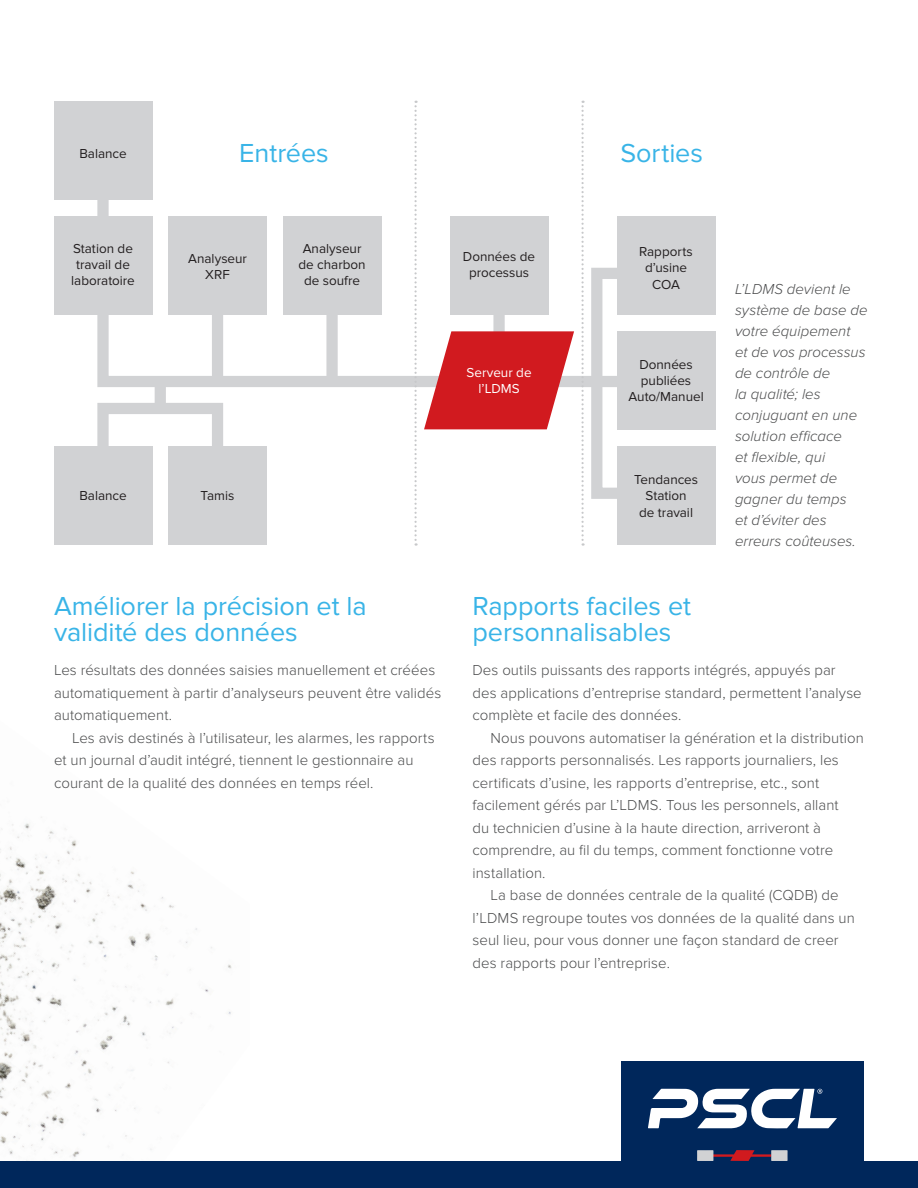
<style>
.page{position:relative;width:918px;height:1188px;background:#fff}
.page>*{position:absolute;margin:0;border:0;box-sizing:border-box;transform-origin:0 0}
.t1{font:27px/25.5px "Proxima Nova";letter-spacing:-.005em;color:#39b4e7}
.t2{font:300 15px/22.5px "Proxima Nova";letter-spacing:.005em;color:#4b4c4d}
.t3{font:italic 300 15px/21px "Proxima Nova";color:#4b4c4d}
.t4{font:13.5px/16.2px "Proxima Nova";color:#231f20;text-align:center}
.t5{font:13.5px/16.2px "Proxima Nova";color:#fff;text-align:center}
</style>
<div class="page">
<svg style="left:92px;top:152px;width:489px;height:241px"></svg>
<div style="left:493px;top:289px;width:12px;height:93px;background:#d1d2d4"></div>
<div style="left:97px;top:403px;width:126px;height:74px;border:11px solid #d1d2d4"></div>
<div style="left:155px;top:382px;width:11px;height:23px;background:#d1d2d4"></div>
<div style="left:617px;top:331px;width:98px;height:98px;background:#d1d2d4"></div>
<div style="left:617px;top:216px;width:98px;height:98px;background:#d1d2d4"></div>
<div style="left:450px;top:216px;width:98px;height:98px;background:#d1d2d4"></div>
<div style="left:617px;top:446px;width:98px;height:98px;background:#d1d2d4"></div>
<div style="left:54px;top:216px;width:98px;height:98px;background:#d1d2d4"></div>
<div style="left:326px;top:273px;width:12px;height:109px;background:#d1d2d4"></div>
<div style="left:283px;top:216px;width:98px;height:98px;background:#d1d2d4"></div>
<div style="left:212px;top:265px;width:11px;height:117px;background:#d1d2d4"></div>
<div style="left:169px;top:216px;width:98px;height:98px;background:#d1d2d4"></div>
<div style="left:169px;top:446px;width:98px;height:98px;background:#d1d2d4"></div>
<div style="left:54px;top:446px;width:98px;height:98px;background:#d1d2d4"></div>
<div style="left:54px;top:102px;width:98px;height:98px;background:#d1d2d4"></div>
<svg style="left:414px;top:101px;width:3px;height:445px"></svg>
<svg style="left:581px;top:101px;width:96px;height:445px"></svg>
<svg style="left:424px;top:331px;width:150px;height:98px"></svg>
<img style="left:0;top:817px;width:232px;height:344px">
<div style="left:621px;top:1062px;width:243px;height:126px;background:#00275b"></div>
<svg style="left:697px;top:1150px;width:91px;height:11px"></svg>
<svg style="left:648px;top:1089px;width:189px;height:39px"></svg>
<div style="left:0;top:1161px;width:918px;height:27px;background:#00275b"></div>
<p class="t4" style="left:79px;top:145px;width:49px">Balance</p>
<h1 class="t1" style="left:239px;top:141px;width:91px">Entrées</h1>
<h1 class="t1" style="left:620px;top:141px;width:84px">Sorties</h1>
<p class="t4" style="left:71px;top:241px;width:65px">Station de travail de laboratoire</p>
<p class="t4" style="left:298px;top:241px;width:69px">Analyseur de charbon de soufre</p>
<p class="t4" style="left:188px;top:251px;width:60px">Analyseur<br>XRF</p>
<p class="t4" style="left:79px;top:488px;width:49px">Balance</p>
<p class="t4" style="left:201px;top:488px;width:35px">Tamis</p>
<p class="t4" style="left:463px;top:248px;width:74px">Données de processus</p>
<p class="t5" style="left:467px;top:365px;width:67px">Serveur de l’LDMS</p>
<p class="t4" style="left:639px;top:244px;width:55px">Rapports d’usine<br>COA</p>
<p class="t4" style="left:628px;top:357px;width:77px">Données publiées<br>Auto/Manuel</p>
<p class="t4" style="left:634px;top:472px;width:66px">Tendances<br>Station<br>de travail</p>
<p class="t3" style="left:735px;top:279px;width:134px">L’LDMS devient le système de base de votre équipement<br>et de vos processus de contrôle de<br>la qualité; les conjuguant en une solution efficace<br>et flexible, qui<br>vous permet de gagner du temps<br>et d’éviter des erreurs coûteuses.</p>
<h1 class="t1" style="left:54px;top:594px;width:314px">Améliorer la précision et la validité des données</h1>
<p class="t2" style="left:54px;top:659px;width:389px">Les résultats des données saisies manuellement et créées automatiquement à partir d’analyseurs peuvent être validés automatiquement.</p>
<p class="t2" style="left:54px;top:727px;width:382px;text-indent:18px">Les avis destinés à l’utilisateur, les alarmes, les rapports et un journal d’audit intégré, tiennent le gestionnaire au courant de la qualité des données en temps réel.</p>
<h1 class="t1" style="left:472px;top:594px;width:220px">Rapports faciles et personnalisables</h1>
<p class="t2" style="left:472px;top:659px;width:391px">Des outils puissants des rapports intégrés, appuyés par des applications d’entreprise standard, permettent l’analyse complète et facile des données.</p>
<p class="t2" style="left:490px;top:727px;width:375px">Nous pouvons automatiser la génération et la distribution</p>
<p class="t2" style="left:472px;top:749px;width:368px">des rapports personnalisés. Les rapports journaliers, les</p>
<p class="t2" style="left:472px;top:772px;width:348px">certificats d’usine, les rapports d’entreprise, etc., sont</p>
<p class="t2" style="left:472px;top:794px;width:368px">facilement gérés par L’LDMS. Tous les personnels, allant</p>
<p class="t2" style="left:472px;top:817px;width:350px">du technicien d’usine à la haute direction, arriveront à</p>
<p class="t2" style="left:472px;top:839px;width:362px">comprendre, au fil du temps, comment fonctionne votre</p>
<p class="t2" style="left:472px;top:862px;width:75px">installation.</p>
<p class="t2" style="left:490px;top:884px;width:350px">La base de données centrale de la qualité (CQDB) de</p>
<p class="t2" style="left:472px;top:907px;width:384px">l’LDMS regroupe toutes vos données de la qualité dans un</p>
<p class="t2" style="left:472px;top:929px;width:368px">seul lieu, pour vous donner une façon standard de creer</p>
<p class="t2" style="left:472px;top:952px;width:199px">des rapports pour l’entreprise.</p>
</div>
